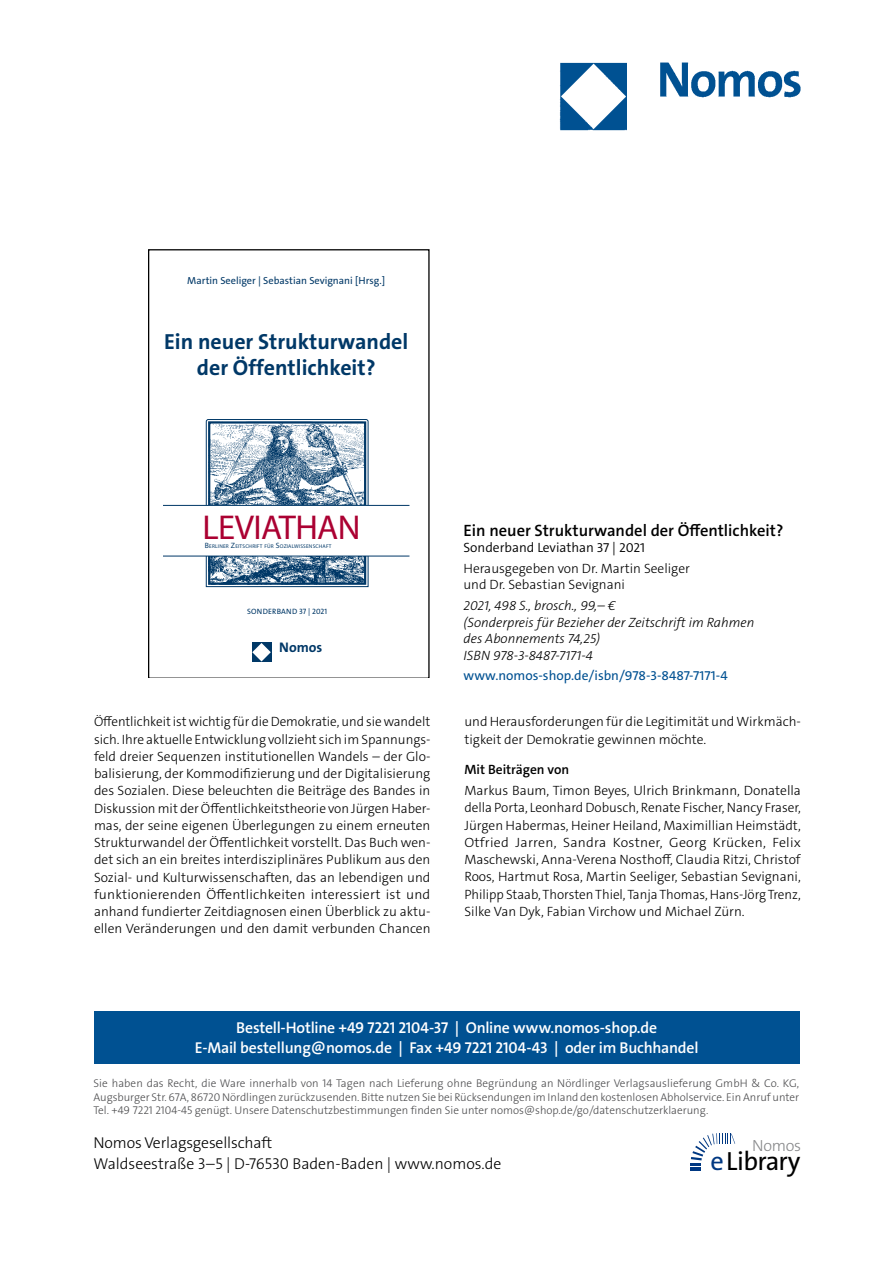
<style>
.page{position:relative;width:893px;height:1263px;background:#fff}
.page>*{position:absolute;margin:0;border:0;box-sizing:border-box;transform-origin:0 0}
.t1{font:34.65px "Myriad Pro";letter-spacing:-.02em;color:#ab0132}
.t2{font:26.4px "The Sans Os F";letter-spacing:-.03em;color:#000}
.t3{font:700 21.9px/26.2px "The Sans Os F";color:#003867;text-align:center}
.t4{font:600 16.5px "The Sans C5";color:#000}
.t5{font:300 16.2px "The Sans Os F";letter-spacing:-.02em;color:#87888a}
.t6{font:600 15.75px/21px "The Sans Os F";letter-spacing:-.01em;color:#fff;text-align:center}
.t7{font:300 15.75px/21px "The Sans Os F";color:#000}
.t8{font:700 13.95px "The Sans Os F";color:#003867}
.t9{font:300 13.5px/17.2px "The Sans C5";color:#000}
.t10{font:italic 300 13.5px/16.5px "The Sans C5";color:#000}
.t11{font:13.5px "The Sans C5";color:#005192}
.t12{font:300 13.5px "The Sans C5";color:#000}
.t13{font:600 13.5px "The Sans C5";color:#000}
.t14{font:300 11.25px/13.5px "The Sans Os F";color:#4b4b4d;text-align:justify}
.t15{font:10.35px "The Sans Os F";color:#003867}
.t16{font:7.8px "The Sans Os F";letter-spacing:.025em;color:#003867}
.t17{font:5.4px "Myriad Pro";letter-spacing:.035em;color:#003867}
.s1{font-size:7.65px}
.s2{color:#003882}
</style>
<div class="page">
<img style="left:559px;top:62px;width:242px;height:69px">
<div style="left:94px;top:1011px;width:705px;height:52px;background:#005192"></div>
<svg style="left:690px;top:1133px;width:45px;height:38px"></svg>
<svg style="left:148px;top:249px;width:282px;height:428px"></svg>
<svg style="left:206px;top:419px;width:163px;height:168px"></svg>
<div style="left:208px;top:515px;width:158px;height:70px;border:2px solid #003867"></div>
<div style="left:152px;top:505px;width:272px;height:51px;background:#fff"></div>
<hr style="left:163px;top:505px;width:246px;height:1px;background:#003867">
<hr style="left:163px;top:556px;width:246px;height:1px;background:#003867">
<div style="left:252px;top:643px;width:19px;height:19px;background:#003867"></div>
<svg style="left:252px;top:643px;width:19px;height:18px"></svg>
<p class="t15" style="left:187px;top:276px;width:199px">Martin Seeliger | Sebastian Sevignani [Hrsg.]</p>
<h3 class="t3" style="left:164px;top:328px;width:246px">Ein neuer Strukturwandel der Öffentlichkeit?</h3>
<h1 class="t1" style="left:203px;top:506px;width:159px">LEVIATHAN</h1>
<p class="t17" style="left:205px;top:543px;width:128px"><span class="s1">B</span>ERLINER <span class="s1">Z</span>EITSCHRIFT FÜR <span class="s1">S</span>OZIALWISSENSCHAFT</p>
<p class="t16" style="left:247px;top:608px;width:81px">SONDERBAND 37 | 2021</p>
<p class="t8" style="left:279px;top:638px;width:45px">Nomos</p>
<p class="t4" style="left:463px;top:519px;width:321px">Ein neuer Strukturwandel der Öffentlichkeit?</p>
<p class="t12" style="left:463px;top:539px;width:183px">Sonderband Leviathan 37 | 2021</p>
<p class="t9" style="left:463px;top:560px;width:228px;line-height:16.5px">Herausgegeben von Dr. Martin Seeliger und Dr. Sebastian Sevignani</p>
<p class="t10" style="left:463px;top:597px;width:292px">2021, 498 S., brosch., 99,– €<br>(Sonderpreis für Bezieher der Zeitschrift im Rahmen des Abonnements 74,25)<br>ISBN 978-3-8487-7171-4</p>
<p class="t11" style="left:463px;top:667px;width:266px">www.nomos-shop.de/isbn/978-3-8487-7171-4</p>
<p class="t9" style="left:94px;top:713px;width:338px;text-align:justify">Öffentlichkeit ist wichtig für die Demokratie, und sie wandelt sich. Ihre aktuelle Entwicklung vollzieht sich im Spannungs&shy;feld dreier Sequenzen institutionellen Wandels – der Glo&shy;balisierung, der Kommodifizierung und der Digitalisierung des Sozialen. Diese beleuchten die Beiträge des Bandes in Diskussion mit der Öffentlichkeitstheorie von Jürgen Haber&shy;mas, der seine eigenen Überlegungen zu einem erneuten Strukturwandel der Öffentlichkeit vorstellt. Das Buch wen&shy;det sich an ein breites interdisziplinäres Publikum aus den Sozial- und Kulturwissenschaften, das an lebendigen und funktionierenden Öffentlichkeiten interessiert ist und anhand fundierter Zeitdiagnosen einen Überblick zu aktu&shy;ellen Veränderungen und den damit verbunden Chancen</p>
<p class="t9" style="left:464px;top:713px;width:338px">und Herausforderungen für die Legitimität und Wirkmäch&shy;tigkeit der Demokratie gewinnen möchte.</p>
<p class="t13" style="left:464px;top:760px;width:106px">Mit Beiträgen von</p>
<p class="t9" style="left:464px;top:782px;width:338px;text-align:justify">Markus Baum, Timon Beyes, Ulrich Brinkmann, Donatella della Porta, Leonhard Dobusch, Renate Fischer, Nancy Fraser, Jürgen Habermas, Heiner Heiland, Maximillian Heimstädt, Otfried Jarren, Sandra Kostner, Georg Krücken, Felix Maschewski, Anna-Verena Nosthoff, Claudia Ritzi, Christof Roos, Hartmut Rosa, Martin Seeliger, Sebastian Sevignani, Philipp Staab, Thorsten Thiel, Tanja Thomas, Hans-Jörg Trenz, Silke Van Dyk, Fabian Virchow und Michael Zürn.</p>
<p class="t6" style="left:195px;top:1017px;width:505px">Bestell-Hotline +49 7221 2104-37 | Online www.nomos-shop.de<br>E-Mail bestellung@nomos.de | Fax +49 7221 2104-43 | oder im Buchhandel</p>
<p class="t14" style="left:94px;top:1077px;width:707px">Sie haben das Recht, die Ware innerhalb von 14 Tagen nach Lieferung ohne Begründung an Nördlinger Verlagsauslieferung GmbH &amp; Co. KG, Augsburger Str. 67A, 86720 Nördlingen zurückzusenden. Bitte nutzen Sie bei Rücksendungen im Inland den kostenlosen Abholservice. Ein Anruf unter Tel. +49 7221 2104-45 genügt. Unsere Datenschutzbestimmungen finden Sie unter nomos@shop.de/go/datenschutzerklaerung.</p>
<p class="t7" style="left:94px;top:1133px;width:409px">Nomos Verlagsgesellschaft<br>Waldseestraße 3–5 | D-76530 Baden-Baden | www.nomos.de</p>
<p class="t5" style="left:752px;top:1135px;width:51px">Nomos</p>
<h2 class="t2" style="left:710px;top:1151px;width:91px"><span class="s2">e</span>Library</h2>
</div>
